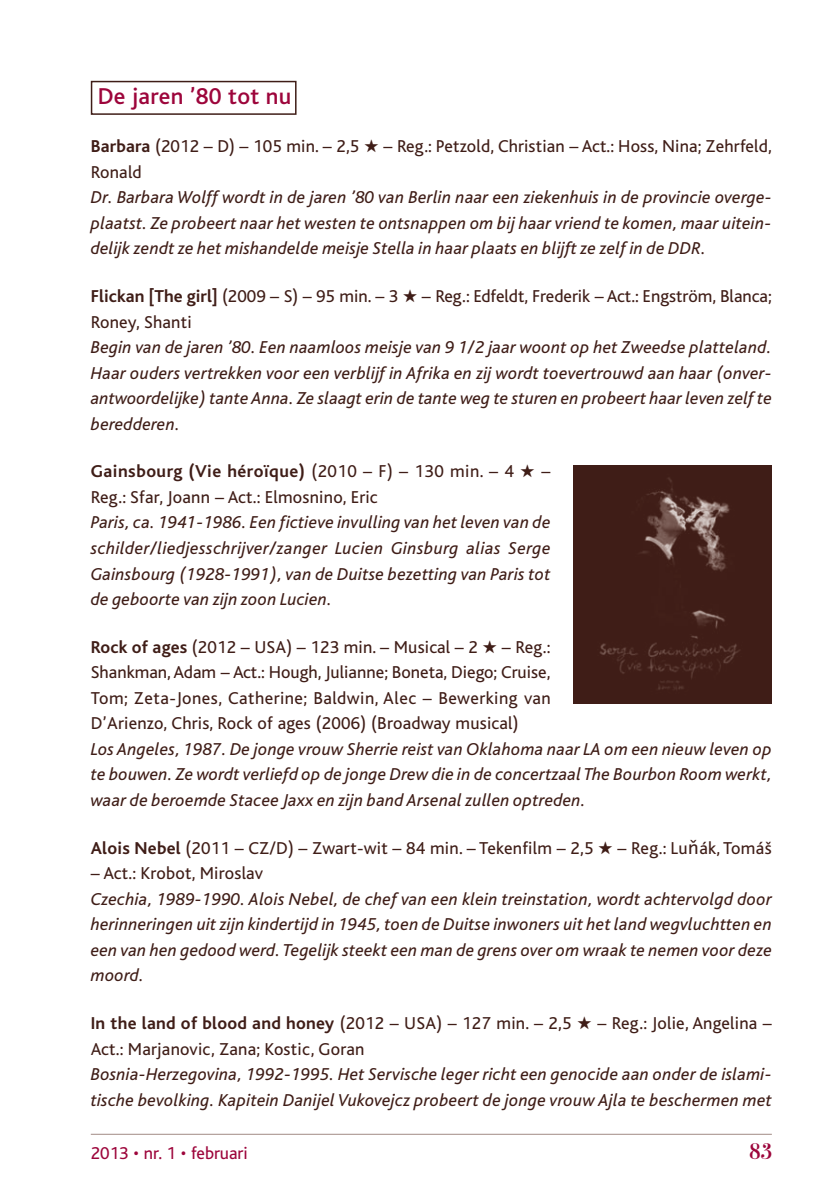
<style>
.page{position:relative;width:840px;height:1191px;background:#fff}
.page>*{position:absolute;margin:0;border:0;box-sizing:border-box;transform-origin:0 0}
.t1{font:500 24px "Bliss";letter-spacing:.015em;color:#9d053b}
.t2{font:21px "Bodoni Classic Bold Swashes";color:#9d053b}
.t3{font:italic 18px/25.6px "Bliss";letter-spacing:.01em;color:#3f1d17;text-align:justify}
.t4{font:18px/25.6px "Bliss";letter-spacing:.015em;color:#3f1d17}
.t5{font:18px "Bliss";color:#9d053b}
.s1{font-weight:700}
.s2{font-family:"Lucida Grande"}
</style>
<div class="page">
<hr style="left:91px;top:1133px;width:680px;height:1px;background:#a28b85">
<div style="left:91px;top:81px;width:205px;height:34px;border:2px solid #3f1d17"></div>
<img style="left:573px;top:465px;width:198px;height:238px">
<h1 class="t1" style="left:98px;top:84px;width:195px">De jaren ’80 tot nu</h1>
<p class="t4" style="left:91px;top:134px;width:682px"><span class="s1">Barbara</span> (2012 – D) – 105 min. – 2,5 ★ – Reg.: Petzold, Christian – Act.: Hoss, Nina; Zehrfeld,<br>Ronald</p>
<p class="t3" style="left:91px;top:185px;width:682px">Dr. Barbara Wolff wordt in de jaren ’80 van Berlin naar een ziekenhuis in de provincie overge&shy;plaatst. Ze probeert naar het westen te ontsnappen om bij haar vriend te komen, maar uitein&shy;delijk zendt ze het mishandelde meisje Stella in haar plaats en blijft ze zelf in de DDR.</p>
<p class="t4" style="left:91px;top:284px;width:682px"><span class="s1">Flickan [The girl]</span> (2009 – S) – 95 min. – 3 ★ – Reg.: Edfeldt, Frederik – Act.: Engström, Blanca;<br>Roney, Shanti</p>
<p class="t3" style="left:91px;top:335px;width:682px">Begin van de jaren ’80. Een naamloos meisje van 9 1/2 jaar woont op het Zweedse platteland.<br>Haar ouders vertrekken voor een verblijf in Afrika en zij wordt toevertrouwd aan haar (onver&shy;antwoordelijke) tante Anna. Ze slaagt erin de tante weg te sturen en probeert haar leven zelf te beredderen.</p>
<p class="t4" style="left:91px;top:459px;width:461px"><span class="s1">Gainsbourg (Vie héroïque)</span> (2010 – F) – 130 min. – 4 ★ –<br>Reg.: Sfar, Joann – Act.: Elmosnino, Eric</p>
<p class="t3" style="left:91px;top:510px;width:461px">Paris, ca. 1941-1986. Een fictieve invulling van het leven van de schilder/liedjesschrijver/zanger Lucien Ginsburg alias Serge Gainsbourg (1928-1991), van de Duitse bezetting van Paris tot de geboorte van zijn zoon Lucien.</p>
<p class="t4" style="left:91px;top:634px;width:461px;text-align:justify"><span class="s1">Rock of ages</span> (2012 – USA) – 123 min. – Musical – 2 ★ – Reg.:<br>Shankman, Adam – Act.: Hough, Julianne; Boneta, Diego; Cruise, Tom; Zeta-Jones, Catherine; Baldwin, Alec – Bewerking van D’Arienzo, Chris, Rock of ages (2006) (Broadway musical)</p>
<p class="t3" style="left:91px;top:736px;width:682px">Los Angeles, 1987. De jonge vrouw Sherrie reist van Oklahoma naar LA om een nieuw leven op te bouwen. Ze wordt verliefd op de jonge Drew die in de concertzaal The Bourbon Room werkt, waar de beroemde Stacee Jaxx en zijn band Arsenal zullen optreden.</p>
<p class="t4" style="left:91px;top:835px;width:682px"><span class="s1">Alois Nebel</span> (2011 – CZ/D) – Zwart-wit – 84 min. – Tekenfilm – 2,5 ★ – Reg.: Lu<span class="s2">ň</span>ák, Tomáš</p>
<p class="t4" style="left:91px;top:861px;width:174px">– Act.: Krobot, Miroslav</p>
<p class="t3" style="left:91px;top:886px;width:682px">Czechia, 1989-1990. Alois Nebel, de chef van een klein treinstation, wordt achtervolgd door herinneringen uit zijn kindertijd in 1945, toen de Duitse inwoners uit het land wegvluchtten en een van hen gedood werd. Tegelijk steekt een man de grens over om wraak te nemen voor deze moord.</p>
<p class="t4" style="left:91px;top:1011px;width:682px"><span class="s1">In the land of blood and honey</span> (2012 – USA) – 127 min. – 2,5 ★ – Reg.: Jolie, Angelina –<br>Act.: Marjanovic, Zana; Kostic, Goran</p>
<p class="t3" style="left:91px;top:1062px;width:682px">Bosnia-Herzegovina, 1992-1995. Het Servische leger richt een genocide aan onder de islami&shy;tische bevolking. Kapitein Danijel Vukovejcz probeert de jonge vrouw Ajla te beschermen met</p>
<p class="t5" style="left:91px;top:1143px;width:158px">2013 • nr. 1 • februari</p>
<p class="t2" style="left:748px;top:1138px;width:24px">83</p>
</div>
